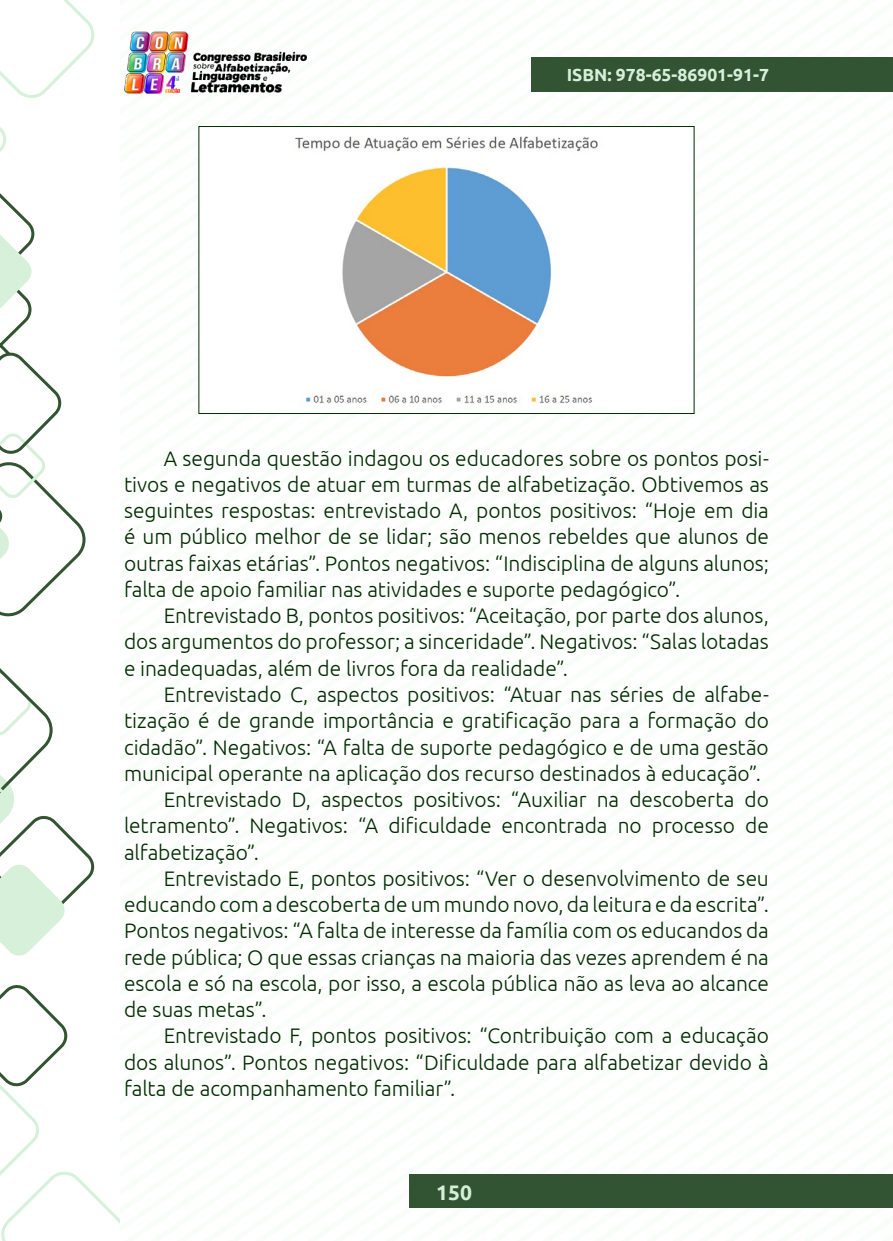
<style>
.page{position:relative;width:893px;height:1241px;background:#fff}
.page>*{position:absolute;margin:0;border:0;box-sizing:border-box;transform-origin:0 0}
._8_CORPO{font:300 21px/26.2px "Ubuntu";letter-spacing:-.005em;color:#002b00;text-align:justify}
.t1{font:700 21px "Ubuntu";color:#d6efda}
.t2{font:700 17.5px "Ubuntu";color:#d6efda}
</style>
<div class="page">
<img style="left:124px;top:31px;width:182px;height:62px">
<div style="left:532px;top:57px;width:361px;height:35px;background:#335433"></div>
<div style="left:410px;top:1174px;width:483px;height:33px;background:#335433"></div>
<svg style="left:0;top:985px;width:119px;height:255px"></svg>
<svg style="left:0;top:0;width:94px;height:616px"></svg>
<svg style="left:0;top:668px;width:94px;height:288px"></svg>
<img style="left:295px;top:136px;width:304px;height:268px">
<div style="left:198px;top:126px;width:496px;height:288px;border:1px solid #002b00"></div>
<p class="t2" style="left:567px;top:64px;width:204px">ISBN: 978-65-86901-91-7</p>
<p class="_8_CORPO" style="left:124px;top:444px;width:646px;text-indent:40px">A segunda questão indagou os educadores sobre os pontos posi&shy;tivos e negativos de atuar em turmas de alfabetização. Obtivemos as seguintes respostas: entrevistado A, pontos positivos: “Hoje em dia é um público melhor de se lidar; são menos rebeldes que alunos de outras faixas etárias”. Pontos negativos: “Indisciplina de alguns alunos; falta de apoio familiar nas atividades e suporte pedagógico”.</p>
<p class="_8_CORPO" style="left:124px;top:602px;width:646px;text-indent:40px">Entrevistado B, pontos positivos: “Aceitação, por parte dos alunos, dos argumentos do professor; a sinceridade”. Negativos: “Salas lotadas e inadequadas, além de livros fora da realidade”.</p>
<p class="_8_CORPO" style="left:124px;top:680px;width:646px;text-indent:40px">Entrevistado C, aspectos positivos: “Atuar nas séries de alfabe&shy;tização é de grande importância e gratificação para a formação do cidadão”. Negativos: “A falta de suporte pedagógico e de uma gestão municipal operante na aplicação dos recurso destinados à educação”.</p>
<p class="_8_CORPO" style="left:124px;top:785px;width:646px;text-indent:40px">Entrevistado D, aspectos positivos: “Auxiliar na descoberta do letramento”. Negativos: “A dificuldade encontrada no processo de alfabetização”.</p>
<p class="_8_CORPO" style="left:124px;top:864px;width:646px;text-indent:40px">Entrevistado E, pontos positivos: “Ver o desenvolvimento de seu educando com a descoberta de um mundo novo, da leitura e da escrita”.<br>Pontos negativos: “A falta de interesse da família com os educandos da rede pública; O que essas crianças na maioria das vezes aprendem é na escola e só na escola, por isso, a escola pública não as leva ao alcance de suas metas”.</p>
<p class="_8_CORPO" style="left:124px;top:1022px;width:646px;text-indent:40px">Entrevistado F, pontos positivos: “Contribuição com a educação dos alunos”. Pontos negativos: “Dificuldade para alfabetizar devido à falta de acompanhamento familiar”.</p>
<p class="t1" style="left:436px;top:1178px;width:37px">150</p>
</div>
